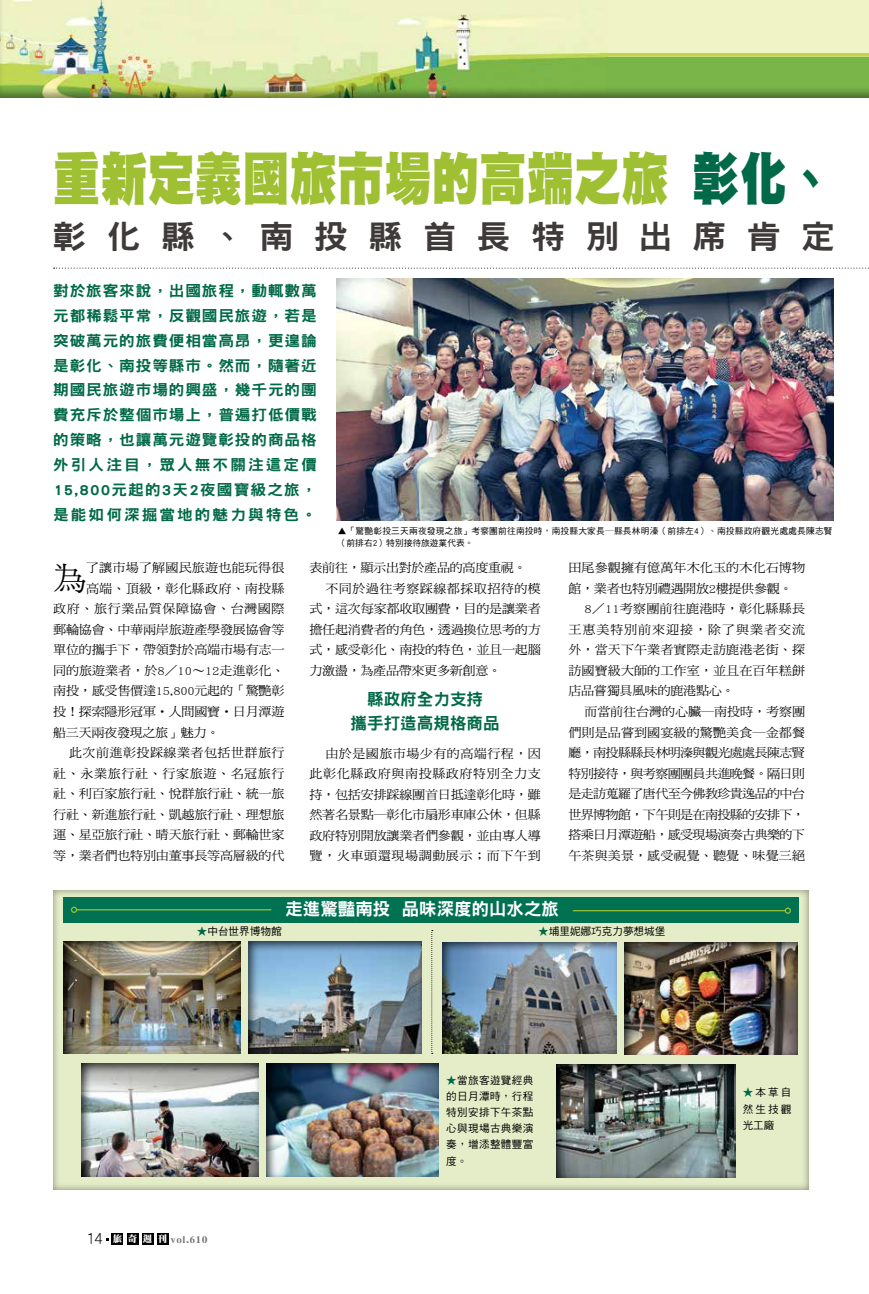
<style>
.page{position:relative;width:869px;height:1294px;background:#fff}
.page>*{position:absolute;margin:0;border:0;box-sizing:border-box;transform-origin:0 0}
.t1{font:57.25px "DF Hei Std W12";letter-spacing:.005em;color:#9ec032;scale:.82 1}
.t2{font:32.38px "DF Hei Std W9";letter-spacing:.6em;color:#3e3a39;scale:1.05 1}
.t3{font:32px "DF Ming Std W5";color:#000;scale:1.05 1}
.t4{font:17.38px "DF Hei Std W9";color:#fff}
.t5{font:16.62px/23.2px "DF Hei Std W9";color:#006948;text-align:center}
.t6{font:15px/24.9px "DF Hei Std W9";letter-spacing:.125em;color:#006948;text-align:justify;scale:1.05 1}
.t7{font:12.38px/20.5px "DF Ming Std W5";letter-spacing:-.02em;color:#000;text-align:justify;scale:1.05 1}
.t8{font:12.38px "DF Ming Std W5";letter-spacing:-.05em;color:#000;scale:1.05 1}
.t9{font:12.38px "DF Ming Std W5";letter-spacing:.005em;color:#000;scale:1.05 1}
.t10{font:12.38px "DF Ming Std W5";letter-spacing:.01em;color:#000;scale:1.05 1}
.t11{font:12.38px "DF Ming Std W5";letter-spacing:.045em;color:#000;scale:1.05 1}
.t12{font:12.38px "DF Ming Std W5";letter-spacing:.03em;color:#000;scale:1.05 1}
.t13{font:12.38px "DF Ming Std W5";letter-spacing:.07em;color:#000;scale:1.05 1}
.t14{font:10.62px/16.1px "DF Hei Std W5";letter-spacing:.035em;color:#000;text-align:justify}
.t15{font:10.62px "DF Hei Std W5";color:#000}
.t16{font:9.38px "DF Ya Song GB5 Std W9";letter-spacing:.1em;color:#727171}
.t17{font:8.75px/12.5px "DF Hei Std W5";letter-spacing:.02em;color:#000}
.s1{color:#006948}
.s2{font-family:"DF Hei Std W9";color:#006948}
.s3{font-family:"DF Hei Std W3";font-size:16.62px;color:#000}
.s4{font-family:"DF Ming Std W12";color:#fff}
</style>
<div class="page">
<div style="left:112px;top:1232px;width:11px;height:12px;background:#000"></div>
<div style="left:127px;top:1232px;width:11px;height:12px;background:#000"></div>
<div style="left:142px;top:1232px;width:11px;height:12px;background:#000"></div>
<div style="left:157px;top:1232px;width:11px;height:12px;background:#000"></div>
<div style="left:0;top:0;width:868px;height:99px;background:#000;opacity:.42"></div>
<svg style="left:600px;top:53px;width:268px;height:4px"></svg>
<svg style="left:54px;top:268px;width:815px;height:1px"></svg>
<img style="left:337px;top:279px;width:496px;height:241px">
<div style="left:53px;top:888px;width:756px;height:301px;background:#000;opacity:.44"></div>
<div style="left:63px;top:896px;width:735px;height:26px;background:#007252"></div>
<hr style="left:76px;top:909px;width:195px;height:1px;background:#9ec032">
<svg style="left:71px;top:906px;width:6px;height:6px"></svg>
<hr style="left:572px;top:910px;width:213px;height:1px;background:#9ec032">
<svg style="left:784px;top:907px;width:6px;height:6px"></svg>
<div style="left:63px;top:940px;width:179px;height:113px;background:#000;opacity:.68"></div>
<div style="left:247px;top:940px;width:175px;height:113px;background:#000;opacity:.68"></div>
<div style="left:438px;top:940px;width:179px;height:114px;background:#000;opacity:.68"></div>
<div style="left:623px;top:940px;width:175px;height:114px;background:#000;opacity:.68"></div>
<svg style="left:431px;top:930px;width:1px;height:123px"></svg>
<div style="left:81px;top:1062px;width:178px;height:113px;background:#000;opacity:.68"></div>
<div style="left:265px;top:1062px;width:175px;height:113px;background:#000;opacity:.68"></div>
<div style="left:555px;top:1063px;width:182px;height:113px;background:#000;opacity:.68"></div>
<p class="t1" style="left:53px;top:147px;width:953px">重新定義國旅市場的高端之旅 <span class="s1">彰化、</span></p>
<p class="t2" style="left:52px;top:218px;width:746px">彰化縣、南投縣首長特別出席肯定</p>
<p class="t6" style="left:53px;top:278px;width:252px">對於旅客來說，出國旅程，動輒數萬元都稀鬆平常，反觀國民旅遊，若是突破萬元的旅費便相當高昂，更遑論是彰化、南投等縣市。然而，隨著近期國民旅遊市場的興盛，幾千元的團費充斥於整個市場上，普遍打低價戰的策略，也讓萬元遊覽彰投的商品格外引人注目，眾人無不關注這定價15,800元起的3天2夜國寶級之旅，是能如何深掘當地的魅力與特色。</p>
<p class="t17" style="left:338px;top:524px;width:496px">▲「驚艷彰投三天兩夜發現之旅」考察團前往南投時，南投縣大家長─縣長林明溱（前排左4）、南投縣政府觀光處處長陳志賢（前排右2）特別接待旅遊業代表。</p>
<p class="t9" style="left:568px;top:561px;width:227px">田尾參觀擁有億萬年木化玉的木化石博物</p>
<p class="t7" style="left:568px;top:577px;width:215px">館，業者也特別禮遇開放2樓提供參觀。</p>
<p class="t10" style="left:584px;top:602px;width:212px">8／11考察團前往鹿港時，彰化縣縣長</p>
<p class="t13" style="left:568px;top:622px;width:227px">王惠美特別前來迎接，除了與業者交流</p>
<p class="t9" style="left:568px;top:643px;width:227px">外，當天下午業者實際走訪鹿港老街、探</p>
<p class="t9" style="left:568px;top:663px;width:227px">訪國寶級大師的工作室，並且在百年糕餅</p>
<p class="t7" style="left:568px;top:680px;width:160px">店品嘗獨具風味的鹿港點心。</p>
<p class="t7" style="left:584px;top:701px;width:212px">而當前往台灣的心臟─南投時，考察團</p>
<p class="t9" style="left:568px;top:725px;width:227px">們則是品嘗到國宴級的驚艷美食─金都餐</p>
<p class="t8" style="left:568px;top:746px;width:227px">廳，南投縣縣長林明溱與觀光處處長陳志賢</p>
<p class="t8" style="left:568px;top:766px;width:227px">特別接待，與考察團團員共進晚餐。隔日則</p>
<p class="t8" style="left:568px;top:787px;width:227px">是走訪蒐羅了唐代至今佛教珍貴逸品的中台</p>
<p class="t8" style="left:568px;top:807px;width:227px">世界博物館，下午則是在南投縣的安排下，</p>
<p class="t8" style="left:568px;top:828px;width:227px">搭乘日月潭遊船，感受現場演奏古典樂的下</p>
<p class="t9" style="left:568px;top:848px;width:227px">午茶與美景，感受視覺、聽覺、味覺三絕</p>
<p class="t4" style="left:285px;top:899px;width:275px">走進驚豔南投 品味深度的山水之旅</p>
<p class="t7" style="left:309px;top:557px;width:208px">表前往，顯示出對於產品的高度重視。</p>
<p class="t12" style="left:325px;top:581px;width:207px">不同於過往考察踩線都採取招待的模</p>
<p class="t7" style="left:309px;top:598px;width:222px">式，這次每家都收取團費，目的是讓業者</p>
<p class="t7" style="left:309px;top:618px;width:222px">擔任起消費者的角色，透過換位思考的方</p>
<p class="t7" style="left:309px;top:639px;width:222px">式，感受彰化、南投的特色，並且一起腦</p>
<p class="t7" style="left:309px;top:660px;width:184px">力激盪，為產品帶來更多新創意。</p>
<p class="t5" style="left:350px;top:687px;width:151px">縣政府全力支持<br>攜手打造高規格商品</p>
<p class="t7" style="left:309px;top:742px;width:222px;text-indent:16px">由於是國旅市場少有的高端行程，因此彰化縣政府與南投縣政府特別全力支持，包括安排踩線團首日抵達彰化時，雖然著名景點─彰化市扇形車庫公休，但縣政府特別開放讓業者們參觀，並由專人導覽，火車頭還現場調動展示；而下午到</p>
<p class="t3" style="left:53px;top:561px;width:34px">為</p>
<p class="t10" style="left:86px;top:561px;width:190px">了讓市場了解國民旅遊也能玩得很</p>
<p class="t10" style="left:86px;top:581px;width:190px">高端、頂級，彰化縣政府、南投縣</p>
<p class="t11" style="left:53px;top:602px;width:222px">政府、旅行業品質保障協會、台灣國際</p>
<p class="t7" style="left:53px;top:618px;width:222px">郵輪協會、中華兩岸旅遊產學發展協會等</p>
<p class="t7" style="left:53px;top:639px;width:222px">單位的攜手下，帶領對於高端市場有志一</p>
<p class="t7" style="left:53px;top:660px;width:222px">同的旅遊業者，於8／10～12走進彰化、</p>
<p class="t7" style="left:53px;top:680px;width:222px">南投，感受售價達15,800元起的「驚艷彰</p>
<p class="t7" style="left:53px;top:701px;width:222px">投！探索隱形冠軍‧人間國寶‧日月潭遊</p>
<p class="t7" style="left:53px;top:721px;width:160px">船三天兩夜發現之旅」魅力。</p>
<p class="t12" style="left:69px;top:746px;width:207px">此次前進彰投踩線業者包括世群旅行</p>
<p class="t11" style="left:53px;top:766px;width:222px">社、永業旅行社、行家旅遊、名冠旅行</p>
<p class="t7" style="left:53px;top:783px;width:222px">社、利百家旅行社、悅群旅行社、統一旅</p>
<p class="t7" style="left:53px;top:803px;width:222px">行社、新進旅行社、凱越旅行社、理想旅</p>
<p class="t7" style="left:53px;top:824px;width:222px">運、星亞旅行社、晴天旅行社、郵輪世家</p>
<p class="t7" style="left:53px;top:844px;width:222px">等，業者們也特別由董事長等高層級的代</p>
<p class="t15" style="left:197px;top:925px;width:86px"><span class="s2">★</span>中台世界博物館</p>
<p class="t15" style="left:538px;top:925px;width:129px"><span class="s2">★</span>埔里妮娜巧克力夢想城堡</p>
<p class="t16" style="left:85px;top:1234px;width:123px"><span class="s3">14</span> <span class="s4">旅 奇週 刊</span> vol.610</p>
<p class="t14" style="left:446px;top:1071px;width:89px"><span class="s2">★</span>當旅客遊覽經典的日月潭時，行程特別安排下午茶點心與現場古典樂演奏，增添整體豐富度。</p>
<p class="t14" style="left:742px;top:1084px;width:50px"><span class="s2">★</span>本草自然生技觀光工廠</p>
</div>
